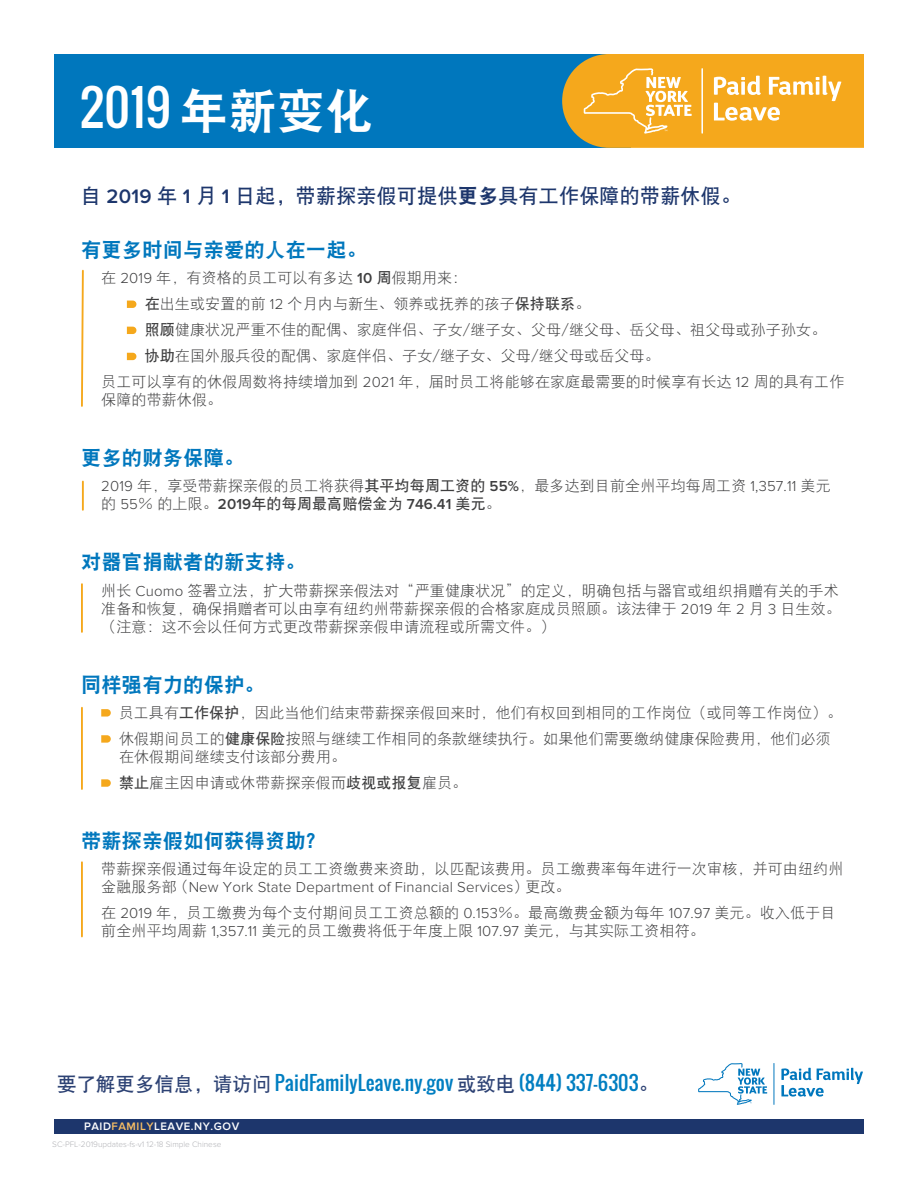
<style>
.page{position:relative;width:918px;height:1188px;background:#fff}
.page>*{position:absolute;margin:0;border:0;box-sizing:border-box;transform-origin:0 0}
.t1{font:48px "Oswald";color:#fff}
.Titles{font:20.25px "DF Hei W9";letter-spacing:.01em;color:#0077bd}
.PFL_Intro{font:20.25px "DF Hei W7";letter-spacing:.01em;color:#1d366c}
.t2{font:19.5px "Oswald";letter-spacing:.01em;color:#007ec1}
.PFL_Body_Copy{font:15px/18px "DF Hei W3";letter-spacing:.01em;color:#3e3e3f}
.t3{font:600 11.25px "Proxima Nova";letter-spacing:.05em;color:#fff}
.t4{font:300 8.25px "Proxima Nova";color:#b2b3b7}
.s1{font-family:"DF Hei W9"}
.s2{font-family:"Proxima Nova";font-weight:600}
.s3{font-family:"Proxima Nova";font-weight:300}
.s4{font-family:"DF Hei W7"}
.s5{font-family:"DF Hei W7";color:#2d4274}
.s6{color:#fabf63}
</style>
<div class="page">
<div style="left:54px;top:1119px;width:810px;height:15px;background:#1d366c"></div>
<div style="left:54px;top:54px;width:577px;height:94px;background:#0077bd"></div>
<svg style="left:562px;top:54px;width:302px;height:94px;background:#edae37"></svg>
<hr style="left:701px;top:68px;width:2px;height:66px;background:#fff">
<svg style="left:781px;top:1068px;width:82px;height:29px"></svg>
<svg style="left:698px;top:1063px;width:69px;height:42px"></svg>
<hr style="left:773px;top:1063px;width:1px;height:42px;background:#0077bd">
<svg style="left:127px;top:301px;width:9px;height:7px"></svg>
<svg style="left:127px;top:327px;width:9px;height:7px"></svg>
<svg style="left:127px;top:353px;width:9px;height:7px"></svg>
<svg style="left:101px;top:709px;width:10px;height:8px"></svg>
<svg style="left:101px;top:735px;width:10px;height:8px"></svg>
<svg style="left:101px;top:779px;width:10px;height:8px"></svg>
<svg style="left:81px;top:269px;width:3px;height:138px"></svg>
<hr style="left:81px;top:584px;width:2px;height:48px;background:#f5a81c">
<hr style="left:81px;top:708px;width:2px;height:81px;background:#f5a81c">
<hr style="left:81px;top:862px;width:2px;height:75px;background:#f5a81c">
<hr style="left:82px;top:482px;width:2px;height:28px;background:#f5a81c">
<p class="t1" style="left:80px;top:71px;width:295px">2019 <span class="s1">年新变化</span></p>
<p class="PFL_Intro" style="left:81px;top:185px;width:662px">自 <span class="s2">2019</span> 年 <span class="s2">1</span> 月 <span class="s2">1</span> 日起，带薪探亲假可提供<span class="s1">更多</span>具有工作保障的带薪休假。</p>
<p class="Titles" style="left:81px;top:239px;width:288px">有更多时间与亲爱的人在一起。</p>
<p class="PFL_Body_Copy" style="left:101px;top:269px;width:368px">在 <span class="s3">2019</span> 年，有资格的员工可以有多达 <span class="s2">10</span> <span class="s4">周</span>假期用来：</p>
<p class="PFL_Body_Copy" style="left:145px;top:295px;width:447px"><span class="s4">在</span>出生或安置的前 <span class="s3">12</span> 个月内与新生、领养或抚养的孩子<span class="s4">保持联系</span>。</p>
<p class="PFL_Body_Copy" style="left:145px;top:321px;width:683px"><span class="s4">照顾</span>健康状况严重不佳的配偶、家庭伴侣、子女/继子女、父母/继父母、岳父母、祖父母或孙子孙女。</p>
<p class="PFL_Body_Copy" style="left:145px;top:347px;width:517px"><span class="s4">协助</span>在国外服兵役的配偶、家庭伴侣、子女/继子女、父母/继父母或岳父母。</p>
<p class="PFL_Body_Copy" style="left:101px;top:373px;width:745px">员工可以享有的休假周数将持续增加到 <span class="s3">2021</span> 年，届时员工将能够在家庭最需要的时候享有长达 <span class="s3">12</span> 周的具有工作保障的带薪休假。</p>
<p class="Titles" style="left:81px;top:448px;width:165px">更多的财务保障。</p>
<p class="PFL_Body_Copy" style="left:101px;top:477px;width:731px"><span class="s3">2019</span> 年，享受带薪探亲假的员工将获得<span class="s4">其平均每周工资的</span> <span class="s2">55%</span>，最多达到目前全州平均每周工资 <span class="s3">1,357.11</span> 美元的 <span class="s3">55</span>％的上限。<span class="s2">2019</span><span class="s4">年的每周最高赔偿金为</span> <span class="s2">746.41</span> <span class="s4">美元</span>。</p>
<p class="Titles" style="left:81px;top:552px;width:226px">对器官捐献者的新支持。</p>
<p class="PFL_Body_Copy" style="left:101px;top:581px;width:741px">州长 <span class="s3">Cuomo</span> 签署立法，扩大带薪探亲假法对“严重健康状况”的定义，明确包括与器官或组织捐赠有关的手术准备和恢复，确保捐赠者可以由享有纽约州带薪探亲假的合格家庭成员照顾。该法律于 <span class="s3">2019</span> 年 <span class="s3">2</span> 月 <span class="s3">3</span> 日生效。（注意：这不会以任何方式更改带薪探亲假申请流程或所需文件。）</p>
<p class="Titles" style="left:81px;top:674px;width:185px">同样强有力的保护。</p>
<p class="PFL_Body_Copy" style="left:119px;top:703px;width:725px">员工具有<span class="s4">工作保护</span>，因此当他们结束带薪探亲假回来时，他们有权回到相同的工作岗位（或同等工作岗位）。</p>
<p class="PFL_Body_Copy" style="left:119px;top:729px;width:713px">休假期间员工的<span class="s4">健康保险</span>按照与继续工作相同的条款继续执行。如果他们需要缴纳健康保险费用，他们必须在休假期间继续支付该部分费用。</p>
<p class="PFL_Body_Copy" style="left:119px;top:773px;width:350px"><span class="s4">禁止</span>雇主因申请或休带薪探亲假而<span class="s4">歧视或报复</span>雇员。</p>
<p class="Titles" style="left:81px;top:830px;width:247px">带薪探亲假如何获得资助？</p>
<p class="PFL_Body_Copy" style="left:101px;top:860px;width:744px">带薪探亲假通过每年设定的员工工资缴费来资助，以匹配该费用。员工缴费率每年进行一次审核，并可由纽约州金融服务部 (<span class="s3">New York State Department of Financial Services</span>) 更改。</p>
<p class="PFL_Body_Copy" style="left:101px;top:904px;width:736px">在 <span class="s3">2019</span> 年，员工缴费为每个支付期间员工工资总额的 <span class="s3">0.153</span>％。最高缴费金额为每年 <span class="s3">107.97</span> 美元。收入低于目前全州平均周薪 <span class="s3">1,357.11</span> 美元的员工缴费将低于年度上限 <span class="s3">107.97</span> 美元，与其实际工资相符。</p>
<p class="t2" style="left:57px;top:1068px;width:603px"><span class="s5">要了解更多信息，请访问</span> PaidFamilyLeave.ny.gov <span class="s5">或致电</span> (844) 337-6303<span class="s5">。</span></p>
<p class="t3" style="left:84px;top:1120px;width:157px">PAID<span class="s6">FAMILY</span>LEAVE.NY.GOV</p>
<p class="t4" style="left:52px;top:1140px;width:171px">SC-PFL-2019updates-fs-v1 12-18 Simple Chinese</p>
</div>
